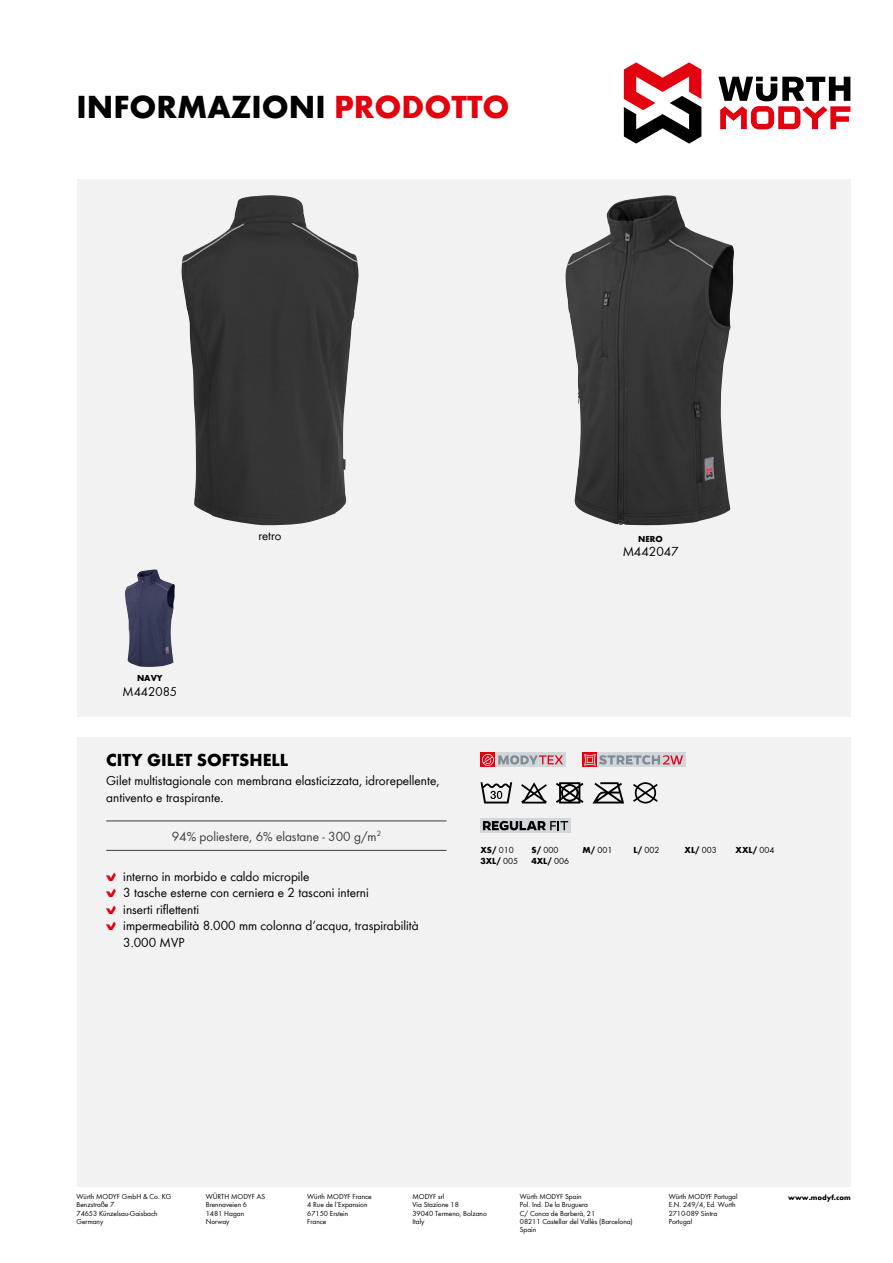
<style>
.page{position:relative;width:893px;height:1263px;background:#fff}
.page>*{position:absolute;margin:0;border:0;box-sizing:border-box;transform-origin:0 0}
.t1{font:700 33px "Wuerth Global";color:#000}
.t2{font:700 18px "Wuerth Global";color:#000}
.t3{font:13.5px/16.5px "Wuerth Global";color:#000}
.t4{font:13.5px "Wuerth Global";color:#3b3b3a}
.t5{font:13.2px "Wuerth Global";color:#000}
.t6{font:700 9px "Wuerth Global";color:#000}
.t7{font:9px "Wuerth Global";color:#000}
.t8{font:7.5px/8.2px "Wuerth Global";color:#000}
.t9{font:700 7.5px "Wuerth Global";color:#000}
.s1{color:#e3000f}
.s2{font-family:"Wuerth Num";color:#e3000f}
.s3{font-weight:400}
.s4{font-weight:700}
</style>
<div class="page">
<svg style="left:718px;top:77px;width:132px;height:52px"></svg>
<svg style="left:624px;top:62px;width:77px;height:82px"></svg>
<div style="left:77px;top:179px;width:773px;height:1007px;background:#f2f2f2"></div>
<div style="left:64px;top:717px;width:805px;height:19px;background:#fff"></div>
<svg style="left:633px;top:782px;width:25px;height:21px"></svg>
<svg style="left:593px;top:782px;width:31px;height:21px"></svg>
<svg style="left:556px;top:782px;width:27px;height:21px"></svg>
<svg style="left:521px;top:782px;width:26px;height:21px"></svg>
<svg style="left:480px;top:782px;width:32px;height:21px"></svg>
<hr style="left:106px;top:821px;width:340px;height:1px;background:#3b3b3a">
<hr style="left:106px;top:850px;width:340px;height:1px;background:#3b3b3a">
<div style="left:597px;top:752px;width:88px;height:15px;background:#d2d7db"></div>
<div style="left:582px;top:752px;width:15px;height:15px;background:#e3000f"></div>
<svg style="left:584px;top:754px;width:99px;height:12px"></svg>
<div style="left:495px;top:752px;width:70px;height:15px;background:#d2d7db"></div>
<div style="left:480px;top:752px;width:15px;height:15px;background:#e3000f"></div>
<svg style="left:482px;top:753px;width:81px;height:13px"></svg>
<div style="left:480px;top:818px;width:91px;height:15px;background:#d2d7db"></div>
<svg style="left:483px;top:821px;width:85px;height:9px"></svg>
<img style="left:565px;top:195px;width:169px;height:330px">
<img style="left:182px;top:195px;width:176px;height:330px">
<img style="left:125px;top:569px;width:50px;height:98px">
<h1 class="t1" style="left:77px;top:87px;width:435px">INFORMAZIONI <span class="s1">PRODOTTO</span></h1>
<p class="t6" style="left:137px;top:672px;width:27px">NAVY</p>
<h3 class="t5" style="left:123px;top:683px;width:56px">M442085</h3>
<h3 class="t5" style="left:258px;top:527px;width:25px">retro</h3>
<p class="t6" style="left:638px;top:533px;width:26px">NERO</p>
<h3 class="t3" style="left:622px;top:543px;width:58px">M442047</h3>
<h2 class="t2" style="left:106px;top:749px;width:184px">CITY GILET SOFTSHELL</h2>
<h3 class="t3" style="left:106px;top:772px;width:335px">Gilet multistagionale con membrana elasticizzata, idrorepellente, antivento e traspirante.</h3>
<h3 class="t4" style="left:172px;top:828px;width:211px">94% poliestere, 6% elastane - 300 g/m<sup>2</sup></h3>
<h3 class="t3" style="left:106px;top:868px;width:205px"><span class="s2">B</span> interno in morbido e caldo micropile</h3>
<h3 class="t3" style="left:106px;top:884px;width:264px"><span class="s2">B</span> 3 tasche esterne con cerniera e 2 tasconi interni</h3>
<h3 class="t3" style="left:106px;top:901px;width:94px"><span class="s2">B</span> inserti riflettenti</h3>
<h3 class="t3" style="left:106px;top:917px;width:314px"><span class="s2">B</span> impermeabilità 8.000 mm colonna d‘acqua, traspirabilità</h3>
<h3 class="t3" style="left:123px;top:934px;width:63px">3.000 MVP</h3>
<p class="t6" style="left:480px;top:845px;width:35px">XS/ <span class="s3">010</span></p>
<p class="t7" style="left:531px;top:845px;width:28px"><span class="s4">S/</span> 000</p>
<p class="t7" style="left:583px;top:845px;width:31px"><span class="s4">M/</span> 001</p>
<p class="t7" style="left:634px;top:845px;width:27px"><span class="s4">L/</span> 002</p>
<p class="t6" style="left:685px;top:845px;width:34px">XL/ <span class="s3">003</span></p>
<p class="t6" style="left:736px;top:845px;width:40px">XXL/ <span class="s3">004</span></p>
<p class="t6" style="left:480px;top:856px;width:39px">3XL/ <span class="s3">005</span></p>
<p class="t6" style="left:531px;top:856px;width:39px">4XL/ <span class="s3">006</span></p>
<p class="t8" style="left:206px;top:1192px;width:61px">WÜRTH MODYF AS<br>Brennaveien 6<br>1481 Hagan<br>Norway</p>
<p class="t8" style="left:307px;top:1192px;width:66px">Würth MODYF France<br>4 Rue de l’Expansion<br>67150 Erstein<br>France</p>
<p class="t8" style="left:669px;top:1192px;width:70px">Würth MODYF Portugal<br>E.N. 249/4, Ed. Wurth<br>2710-089 Sintra<br>Portugal</p>
<p class="t9" style="left:788px;top:1193px;width:64px">www.modyf.com</p>
<p class="t8" style="left:77px;top:1192px;width:96px">Würth MODYF GmbH &amp; Co. KG<br>Benzstraße 7<br>74653 Künzelsau-Gaisbach<br>Germany</p>
<p class="t8" style="left:412px;top:1192px;width:76px">MODYF srl<br>Via Stazione 18<br>39040 Termeno, Bolzano<br>Italy</p>
<p class="t8" style="left:520px;top:1192px;width:114px">Würth MODYF Spain<br>Pol. Ind. De la Bruguera<br>C/ Conca de Barberà, 21<br>08211 Castellar del Vallès (Barcelona)<br>Spain</p>
</div>
